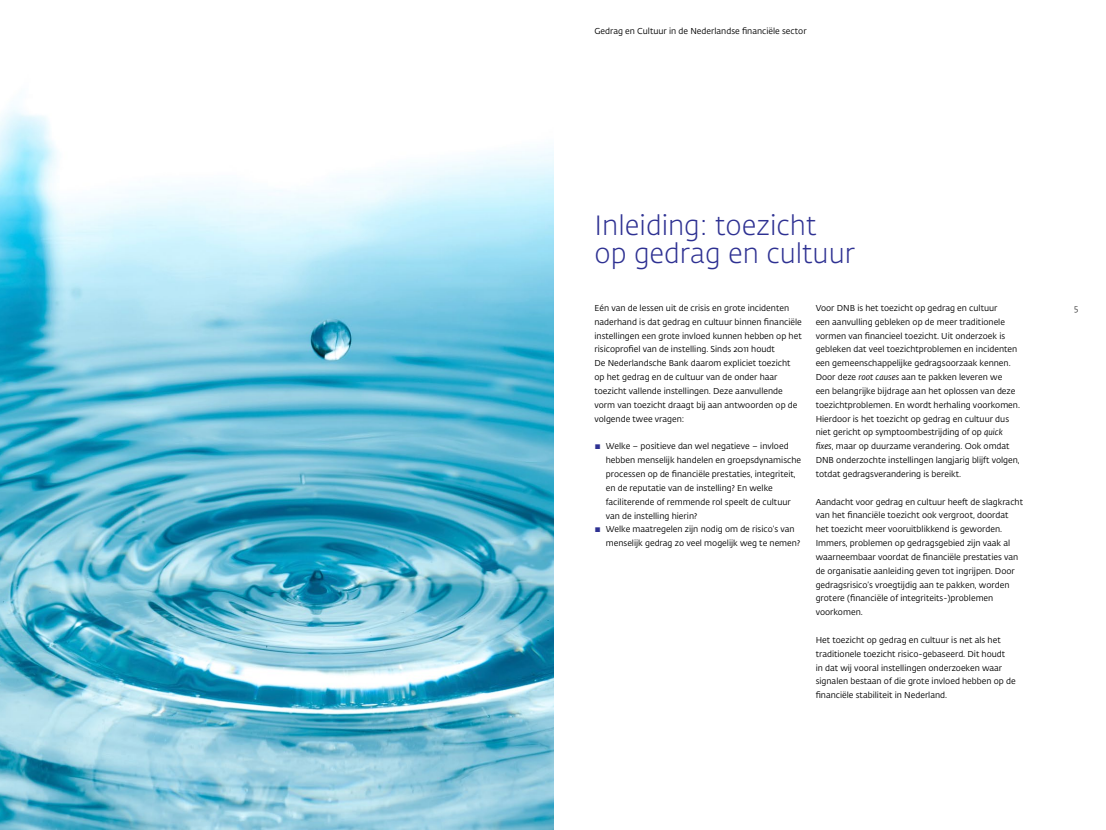
<style>
.page{position:relative;width:1106px;height:830px;background:#fff}
.page>*{position:absolute;margin:0;border:0;box-sizing:border-box;transform-origin:0 0}
.t1{font:300 27.5px/27.5px "DNB Fedra";color:#2e3192}
.t2{font:8.5px/13.8px "DNB Fedra";color:#000}
.t3{font:300 8.5px "DNB Fedra";color:#000}
.s1{font-style:italic}
.s2{color:#2e3192}
</style>
<div class="page">
<img style="left:0;top:106px;width:553px;height:723px">
<p class="t2" style="left:594px;top:25px;width:214px">Gedrag en Cultuur in de Nederlandse financiële sector</p>
<h1 class="t1" style="left:594px;top:212px;width:262px">Inleiding: toezicht op gedrag en cultuur</h1>
<p class="t2" style="left:815px;top:301px;width:206px">Voor DNB is het toezicht op gedrag en cultuur<br>een aanvulling gebleken op de meer traditionele vormen van financieel toezicht. Uit onderzoek is gebleken dat veel toezichtproblemen en incidenten een gemeenschappelijke gedragsoorzaak kennen.<br>Door deze <span class="s1">root causes</span> aan te pakken leveren we<br>een belangrijke bijdrage aan het oplossen van deze toezichtproblemen. En wordt herhaling voorkomen.<br>Hierdoor is het toezicht op gedrag en cultuur dus niet gericht op symptoombestrijding of op <span class="s1">quick fixes</span>, maar op duurzame verandering. Ook omdat DNB onderzochte instellingen langjarig blijft volgen, totdat gedragsverandering is bereikt.</p>
<p class="t2" style="left:815px;top:494px;width:209px">Aandacht voor gedrag en cultuur heeft de slagkracht van het financiële toezicht ook vergroot, doordat het toezicht meer vooruitblikkend is geworden.<br>Immers, problemen op gedragsgebied zijn vaak al waarneembaar voordat de financiële prestaties van de organisatie aanleiding geven tot ingrijpen. Door gedragsrisico’s vroegtijdig aan te pakken, worden grotere (financiële of integriteits-)problemen voorkomen.</p>
<p class="t2" style="left:815px;top:633px;width:202px">Het toezicht op gedrag en cultuur is net als het traditionele toezicht risico-gebaseerd. Dit houdt<br>in dat wij vooral instellingen onderzoeken waar signalen bestaan of die grote invloed hebben op de financiële stabiliteit in Nederland.</p>
<p class="t2" style="left:594px;top:301px;width:209px">Eén van de lessen uit de crisis en grote incidenten naderhand is dat gedrag en cultuur binnen financiële instellingen een grote invloed kunnen hebben op het risicoprofiel van de instelling. Sinds 2011 houdt<br>De Nederlandsche Bank daarom expliciet toezicht op het gedrag en de cultuur van de onder haar toezicht vallende instellingen. Deze aanvullende vorm van toezicht draagt bij aan antwoorden op de volgende twee vragen:</p>
<p class="t2" style="left:606px;top:439px;width:197px;text-indent:-11px"><span class="s2">▪</span> Welke – positieve dan wel negatieve – invloed hebben menselijk handelen en groepsdynamische processen op de financiële prestaties, integriteit, en de reputatie van de instelling? En welke faciliterende of remmende rol speelt de cultuur van de instelling hierin?</p>
<p class="t2" style="left:606px;top:522px;width:196px;text-indent:-11px"><span class="s2">▪</span> Welke maatregelen zijn nodig om de risico’s van menselijk gedrag zo veel mogelijk weg te nemen?</p>
<p class="t3" style="left:1074px;top:303px;width:6px">5</p>
</div>
